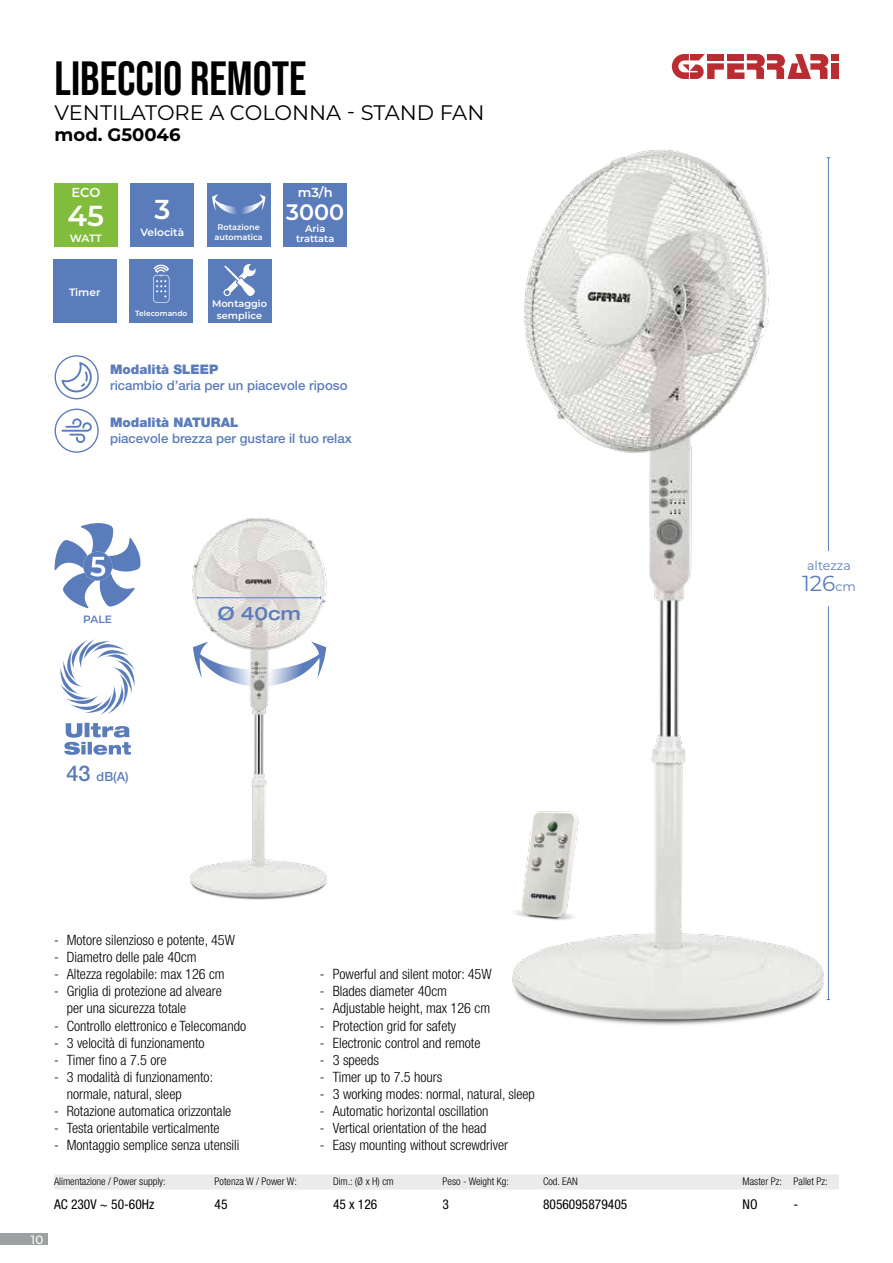
<style>
.page{position:relative;width:893px;height:1263px;background:#fff}
.page>*{position:absolute;margin:0;border:0;box-sizing:border-box;transform-origin:0 0}
.t1{font:48px "Bebas Neue";color:#000}
.t2{font:600 28.95px "Montserrat";color:#fff}
.t3{font:600 27.3px "Montserrat";color:#fff}
.t4{font:600 22.35px "Montserrat";color:#fff}
.t5{font:21.75px "Montserrat";color:#5b7cba}
.t6{font:21px "Montserrat";color:#000}
.t7{font:500 expanded 18.45px "Helvetica Neue LT Std";color:#5b7cba}
.t8{font:700 18px "Montserrat";color:#000}
.t9{font:300 condensed 14.25px/17.1px "Helvetica Neue LT Std";color:#000}
.t10{font:condensed 13.5px "Helvetica Neue LT Std";color:#000}
.t11{font:500 13.2px "Helvetica Neue LT Std";color:#5b7cba}
.t12{font:900 13.2px "Helvetica Neue LT Std";color:#5b7cba}
.t13{font:600 13.05px "Montserrat";color:#fff}
.t14{font:500 12.6px "Helvetica Neue LT Std";color:#5b7cba}
.t15{font:12.6px "Montserrat";color:#5b7cba}
.t16{font:500 12px "Montserrat";color:#fff}
.t17{font:600 10.65px "Montserrat";color:#fff}
.t18{font:600 10.65px "Montserrat";color:#5b7cba}
.t19{font:300 condensed 10.5px "Helvetica Neue LT Std";color:#000}
.t20{font:600 9.75px/10.5px "Montserrat";color:#fff;text-align:center}
.t21{font:600 8.25px/9.9px "Montserrat";color:#fff;text-align:center}
.t22{font:600 7.5px "Montserrat";color:#fff}
.s1{font-size:21.75px}
.s2{font-size:12.6px}
</style>
<div class="page">
<div style="left:0;top:1233px;width:48px;height:12px;background:#9da0a1"></div>
<div style="left:831px;top:63px;width:8px;height:16px;background:#b92c32"></div>
<div style="left:831px;top:54px;width:8px;height:6px;background:#b92c32"></div>
<svg style="left:672px;top:54px;width:156px;height:25px"></svg>
<img style="left:190px;top:518px;width:137px;height:382px">
<img style="left:512px;top:149px;width:319px;height:876px">
<div style="left:54px;top:1174px;width:785px;height:15px;background:#ebebeb"></div>
<div style="left:283px;top:183px;width:64px;height:63px;background:#5b7cba"></div>
<div style="left:207px;top:183px;width:64px;height:63px;background:#5b7cba"></div>
<svg style="left:212px;top:194px;width:54px;height:20px"></svg>
<div style="left:54px;top:183px;width:64px;height:63px;background:#82bc3d"></div>
<svg style="left:64px;top:723px;width:67px;height:32px"></svg>
<svg style="left:60px;top:639px;width:75px;height:76px"></svg>
<svg style="left:190px;top:636px;width:137px;height:57px"></svg>
<hr style="left:828px;top:158px;width:1px;height:841px;background:#5b7cba">
<div style="left:801px;top:551px;width:55px;height:55px;background:#fff;border-radius:50%"></div>
<svg style="left:55px;top:523px;width:86px;height:85px"></svg>
<div style="left:130px;top:183px;width:64px;height:63px;background:#5b7cba"></div>
<div style="left:53px;top:259px;width:64px;height:64px;background:#5b7cba"></div>
<div style="left:129px;top:259px;width:64px;height:64px;background:#5b7cba"></div>
<svg style="left:153px;top:265px;width:16px;height:38px"></svg>
<hr style="left:198px;top:597px;width:122px;height:1px;background:#5b7cba">
<svg style="left:61px;top:418px;width:31px;height:25px"></svg>
<div style="left:55px;top:409px;width:44px;height:44px;border:1px solid #5b7cba;border-radius:50%"></div>
<svg style="left:61px;top:362px;width:32px;height:32px"></svg>
<div style="left:55px;top:355px;width:44px;height:44px;border:1px solid #5b7cba;border-radius:50%"></div>
<img style="left:512px;top:804px;width:86px;height:126px">
<div style="left:208px;top:259px;width:63px;height:64px;background:#5b7cba"></div>
<svg style="left:223px;top:264px;width:33px;height:32px"></svg>
<h1 class="t1" style="left:55px;top:51px;width:253px">LIBECCIO REMOTE</h1>
<h3 class="t6" style="left:55px;top:98px;width:431px">VENTILATORE A COLONNA - STAND FAN</h3>
<p class="t8" style="left:55px;top:122px;width:127px">mod. G50046</p>
<p class="t13" style="left:71px;top:183px;width:30px">ECO</p>
<p class="t17" style="left:70px;top:231px;width:34px">WATT</p>
<h2 class="t2" style="left:68px;top:196px;width:38px">45</h2>
<p class="t17" style="left:69px;top:285px;width:33px">Timer</p>
<h3 class="t3" style="left:154px;top:190px;width:17px">3</h3>
<p class="t17" style="left:140px;top:224px;width:45px">Velocità</p>
<p class="t22" style="left:135px;top:308px;width:54px">Telecomando</p>
<p class="t21" style="left:215px;top:222px;width:50px">Rotazione automatica</p>
<p class="t13" style="left:298px;top:183px;width:36px">m3/h</p>
<p class="t20" style="left:296px;top:223px;width:40px">Aria trattata</p>
<h3 class="t4" style="left:286px;top:196px;width:60px">3000</h3>
<p class="t20" style="left:212px;top:297px;width:57px;line-height:11.7px">Montaggio semplice</p>
<p class="t12" style="left:110px;top:361px;width:110px">Modalità SLEEP</p>
<p class="t11" style="left:110px;top:377px;width:239px">ricambio d’aria per un piacevole riposo</p>
<p class="t12" style="left:110px;top:415px;width:130px">Modalità NATURAL</p>
<p class="t11" style="left:110px;top:431px;width:243px">piacevole brezza per gustare il tuo relax</p>
<p class="t18" style="left:83px;top:611px;width:30px">PALE</p>
<p class="t14" style="left:66px;top:769px;width:64px"><span class="s1">43</span> dB(A)</p>
<p class="t7" style="left:218px;top:602px;width:84px">Ø 40cm</p>
<p class="t15" style="left:807px;top:557px;width:45px">altezza</p>
<h3 class="t5" style="left:802px;top:568px;width:55px">126<span class="s2">cm</span></h3>
<p class="t16" style="left:31px;top:1231px;width:14px">10</p>
<p class="t9" style="left:54px;top:931px;width:182px">- Motore silenzioso e potente, 45W</p>
<p class="t9" style="left:54px;top:948px;width:144px">- Diametro delle pale 40cm</p>
<p class="t9" style="left:54px;top:965px;width:172px">- Altezza regolabile: max 126 cm</p>
<p class="t9" style="left:67px;top:983px;width:157px;text-indent:-13px">- Griglia di protezione ad alveare per una sicurezza totale</p>
<p class="t9" style="left:54px;top:1017px;width:194px">- Controllo elettronico e Telecomando</p>
<p class="t9" style="left:54px;top:1034px;width:152px">- 3 velocità di funzionamento</p>
<p class="t9" style="left:54px;top:1051px;width:114px">- Timer fino a 7.5 ore</p>
<p class="t9" style="left:67px;top:1068px;width:148px;text-indent:-13px">- 3 modalità di funzionamento: normale, natural, sleep</p>
<p class="t9" style="left:54px;top:1102px;width:179px">- Rotazione automatica orizzontale</p>
<p class="t9" style="left:54px;top:1119px;width:167px">- Testa orientabile verticalmente</p>
<p class="t9" style="left:54px;top:1136px;width:187px">- Montaggio semplice senza utensili</p>
<p class="t9" style="left:320px;top:965px;width:173px">- Powerful and silent motor: 45W</p>
<p class="t9" style="left:320px;top:983px;width:128px">- Blades diameter 40cm</p>
<p class="t9" style="left:320px;top:1000px;width:172px">- Adjustable height, max 126 cm</p>
<p class="t9" style="left:320px;top:1017px;width:138px">- Protection grid for safety</p>
<p class="t9" style="left:320px;top:1034px;width:162px">- Electronic control and remote</p>
<p class="t9" style="left:320px;top:1051px;width:60px">- 3 speeds</p>
<p class="t9" style="left:320px;top:1068px;width:124px">- Timer up to 7.5 hours</p>
<p class="t9" style="left:320px;top:1085px;width:216px">- 3 working modes: normal, natural, sleep</p>
<p class="t9" style="left:320px;top:1102px;width:170px">- Automatic horizontal oscillation</p>
<p class="t9" style="left:320px;top:1119px;width:168px">- Vertical orientation of the head</p>
<p class="t9" style="left:320px;top:1136px;width:190px">- Easy mounting without screwdriver</p>
<p class="t19" style="left:54px;top:1175px;width:113px">Alimentazione / Power supply:</p>
<p class="t19" style="left:215px;top:1175px;width:84px">Potenza W / Power W:</p>
<p class="t19" style="left:333px;top:1175px;width:62px">Dim.: (Ø x H) cm</p>
<p class="t19" style="left:443px;top:1175px;width:68px">Peso - Weight Kg:</p>
<p class="t19" style="left:543px;top:1175px;width:36px">Cod. EAN</p>
<p class="t19" style="left:743px;top:1175px;width:87px">Master Pz: Pallet Pz:</p>
<p class="t10" style="left:54px;top:1196px;width:102px">AC 230V ~ 50-60Hz</p>
<p class="t10" style="left:215px;top:1196px;width:14px">45</p>
<p class="t10" style="left:333px;top:1196px;width:46px">45 x 126</p>
<p class="t10" style="left:443px;top:1196px;width:8px">3</p>
<p class="t10" style="left:543px;top:1196px;width:86px">8056095879405</p>
<p class="t10" style="left:742px;top:1196px;width:17px">NO</p>
<p class="t10" style="left:794px;top:1196px;width:6px">-</p>
</div>
